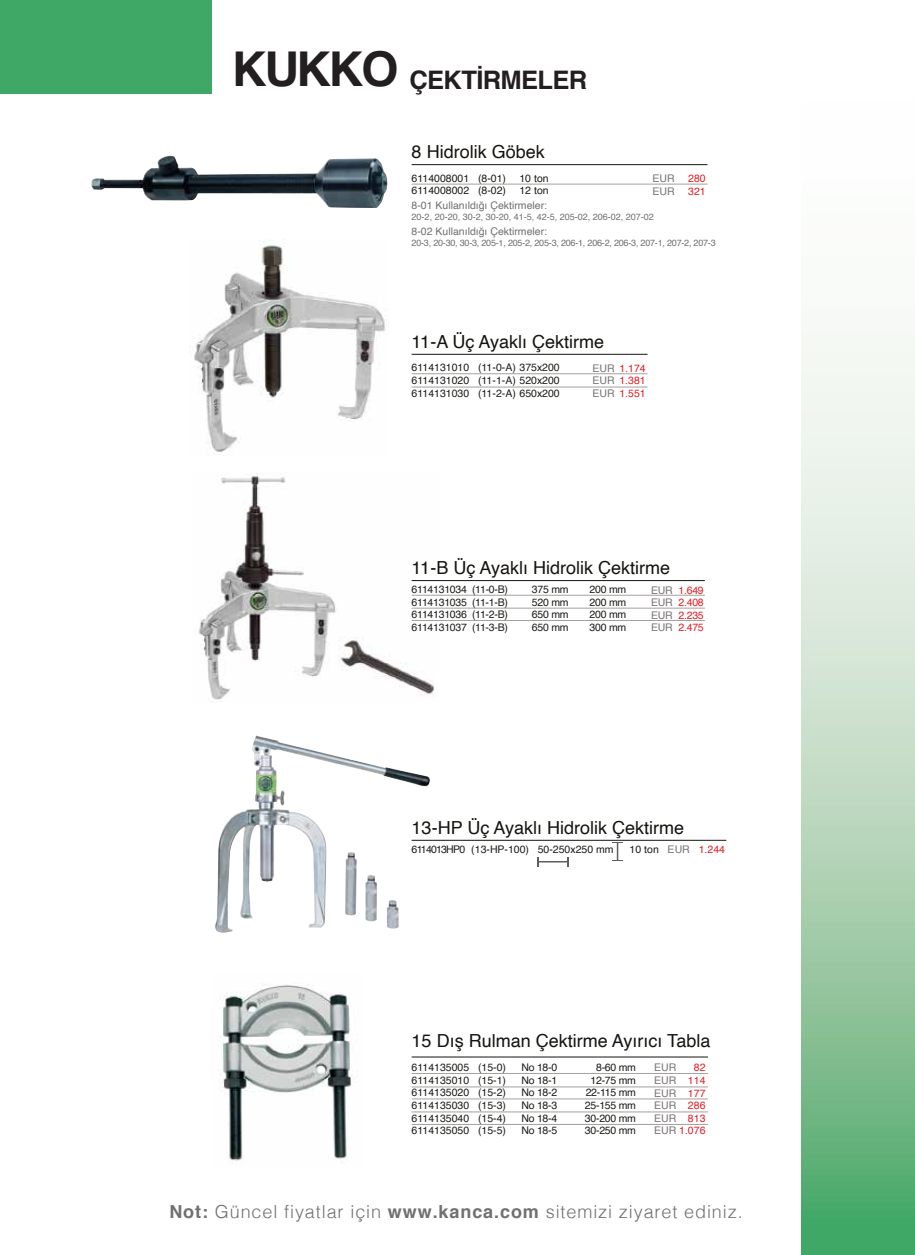
<style>
.page{position:relative;width:915px;height:1255px;background:#fff}
.page>*{position:absolute;margin:0;border:0;box-sizing:border-box;transform-origin:0 0}
.t1{font:700 25.5px "Helvetica";letter-spacing:-.025em;color:#231f20}
.t2{font:18px "Helvetica";color:#161410}
.t3{font:300 18px "Helvetica";letter-spacing:.05em;color:#707070}
.t4{font:10.5px/12.6px "Helvetica";letter-spacing:-.025em;color:#1d1d1b;text-align:justify}
.t5{font:10.5px "Helvetica";color:#1d1d1b}
.t6{font:10.5px/12.6px "Helvetica";color:#e21f26;text-align:justify}
.t7{font:10.5px "Helvetica";color:#717070}
.t8{font:10.5px/12.6px "Helvetica";color:#767374;text-align:justify}
.t9{font:9px "Helvetica";letter-spacing:-.025em;color:#717070}
.t10{font:9px "Helvetica";color:#717070}
.s1{font-size:48px}
.s2{color:#767374}
.s3{color:#e21f26}
.s4{font-weight:700}
</style>
<div class="page">
<svg style="left:801px;top:331px;width:113px;height:923px;background:#b2d5ba"></svg>
<div style="left:0;top:0;width:211px;height:94px;background:#3fa866"></div>
<img style="left:194px;top:240px;width:191px;height:216px">
<hr style="left:411px;top:354px;width:236px;height:1px;background:#161410">
<hr style="left:411px;top:373px;width:236px;height:1px;background:#a4a09f">
<hr style="left:411px;top:386px;width:236px;height:1px;background:#a4a09f">
<img style="left:198px;top:472px;width:240px;height:230px">
<hr style="left:411px;top:595px;width:293px;height:1px;background:#a4a09f">
<hr style="left:411px;top:607px;width:293px;height:1px;background:#a4a09f">
<hr style="left:411px;top:620px;width:293px;height:1px;background:#a4a09f">
<hr style="left:411px;top:580px;width:293px;height:1px;background:#161410">
<hr style="left:411px;top:164px;width:296px;height:1px;background:#161410">
<hr style="left:411px;top:184px;width:296px;height:1px;background:#a4a09f">
<img style="left:91px;top:156px;width:296px;height:52px">
<hr style="left:411px;top:839px;width:315px;height:1px;background:#161410">
<hr style="left:537px;top:861px;width:30px;height:1px;background:#605d5e">
<svg style="left:612px;top:842px;width:10px;height:18px"></svg>
<img style="left:215px;top:736px;width:46px;height:196px">
<img style="left:219px;top:984px;width:134px;height:177px">
<hr style="left:411px;top:1056px;width:296px;height:1px;background:#161410">
<hr style="left:411px;top:1073px;width:296px;height:1px;background:#a4a09f">
<hr style="left:411px;top:1086px;width:296px;height:1px;background:#a4a09f">
<hr style="left:411px;top:1098px;width:296px;height:1px;background:#a4a09f">
<hr style="left:411px;top:1111px;width:296px;height:1px;background:#a4a09f">
<hr style="left:411px;top:1124px;width:296px;height:1px;background:#a4a09f">
<h1 class="t1" style="left:232px;top:60px;width:356px"><span class="s1">KUKKO</span> ÇEKTİRMELER</h1>
<h2 class="t2" style="left:411px;top:138px;width:135px">8 Hidrolik Göbek</h2>
<p class="t5" style="left:411px;top:170px;width:96px">6114008001 (8-01)</p>
<p class="t4" style="left:519px;top:172px;width:31px">10 ton</p>
<p class="t5" style="left:411px;top:183px;width:96px">6114008002 (8-02)</p>
<p class="t4" style="left:519px;top:185px;width:31px">12 ton</p>
<p class="t7" style="left:411px;top:197px;width:137px">8-01 Kullanıldığı Çektirmeler:</p>
<p class="t10" style="left:411px;top:210px;width:244px">20-2, 20-20, 30-2, 30-20, 41-5, 42-5, 205-02, 206-02, 207-02</p>
<p class="t7" style="left:411px;top:224px;width:137px">8-02 Kullanıldığı Çektirmeler:</p>
<p class="t9" style="left:411px;top:236px;width:305px">20-3, 20-30, 30-3, 205-1, 205-2, 205-3, 206-1, 206-2, 206-3, 207-1, 207-2, 207-3</p>
<p class="t8" style="left:652px;top:172px;width:24px">EUR<br>EUR</p>
<p class="t6" style="left:688px;top:172px;width:19px">280<br>321</p>
<h2 class="t2" style="left:411px;top:327px;width:194px">11-A Üç Ayaklı Çektirme</h2>
<p class="t4" style="left:411px;top:362px;width:150px">6114131010 (11-0-A) 375x200<br>6114131020 (11-1-A) 520x200<br>6114131030 (11-2-A) 650x200</p>
<p class="t6" style="left:592px;top:362px;width:55px"><span class="s2">EUR</span> 1.174<br><span class="s2">EUR</span> 1.381<br><span class="s2">EUR</span> 1.551</p>
<h2 class="t2" style="left:411px;top:553px;width:260px">11-B Üç Ayaklı Hidrolik Çektirme</h2>
<p class="t4" style="left:411px;top:583px;width:98px">6114131034 (11-0-B)<br>6114131035 (11-1-B)<br>6114131036 (11-2-B)<br>6114131037 (11-3-B)</p>
<p class="t4" style="left:531px;top:583px;width:38px">375 mm 520 mm 650 mm 650 mm</p>
<p class="t4" style="left:589px;top:583px;width:38px">200 mm 200 mm 200 mm 300 mm</p>
<p class="t6" style="left:678px;top:584px;width:27px">1.649<br>2.408<br>2.235<br>2.475</p>
<p class="t8" style="left:650px;top:584px;width:23px">EUR EUR EUR EUR</p>
<h2 class="t2" style="left:411px;top:813px;width:274px">13-HP Üç Ayaklı Hidrolik Çektirme</h2>
<p class="t5" style="left:411px;top:841px;width:203px">6114013HP0 (13-HP-100) 50-250x250 mm</p>
<p class="t5" style="left:629px;top:841px;width:97px">10 ton <span class="s2">EUR</span> <span class="s3">1.244</span></p>
<h2 class="t2" style="left:411px;top:1027px;width:300px">15 Dış Rulman Çektirme Ayırıcı Tabla</h2>
<p class="t4" style="left:521px;top:1061px;width:37px">No 18-0<br>No 18-1<br>No 18-2<br>No 18-3<br>No 18-4<br>No 18-5</p>
<p class="t4" style="left:584px;top:1061px;width:53px;text-align:right">8-60 mm<br>12-75 mm<br>22-115 mm<br>25-155 mm<br>30-200 mm<br>30-250 mm</p>
<p class="t4" style="left:411px;top:1061px;width:96px">6114135005 (15-0)<br>6114135010 (15-1)<br>6114135020 (15-2)<br>6114135030 (15-3)<br>6114135040 (15-4)<br>6114135050 (15-5)</p>
<p class="t8" style="left:654px;top:1061px;width:24px">EUR EUR EUR EUR EUR</p>
<p class="t6" style="left:654px;top:1061px;width:53px;text-align:right">82<br>114<br>177<br>286<br>813<br><span class="s2">EUR</span> 1.076</p>
<h2 class="t3" style="left:169px;top:1196px;width:574px"><span class="s4">Not:</span> Güncel fiyatlar için <span class="s4">www.kanca.com</span> sitemizi ziyaret ediniz.</h2>
</div>
